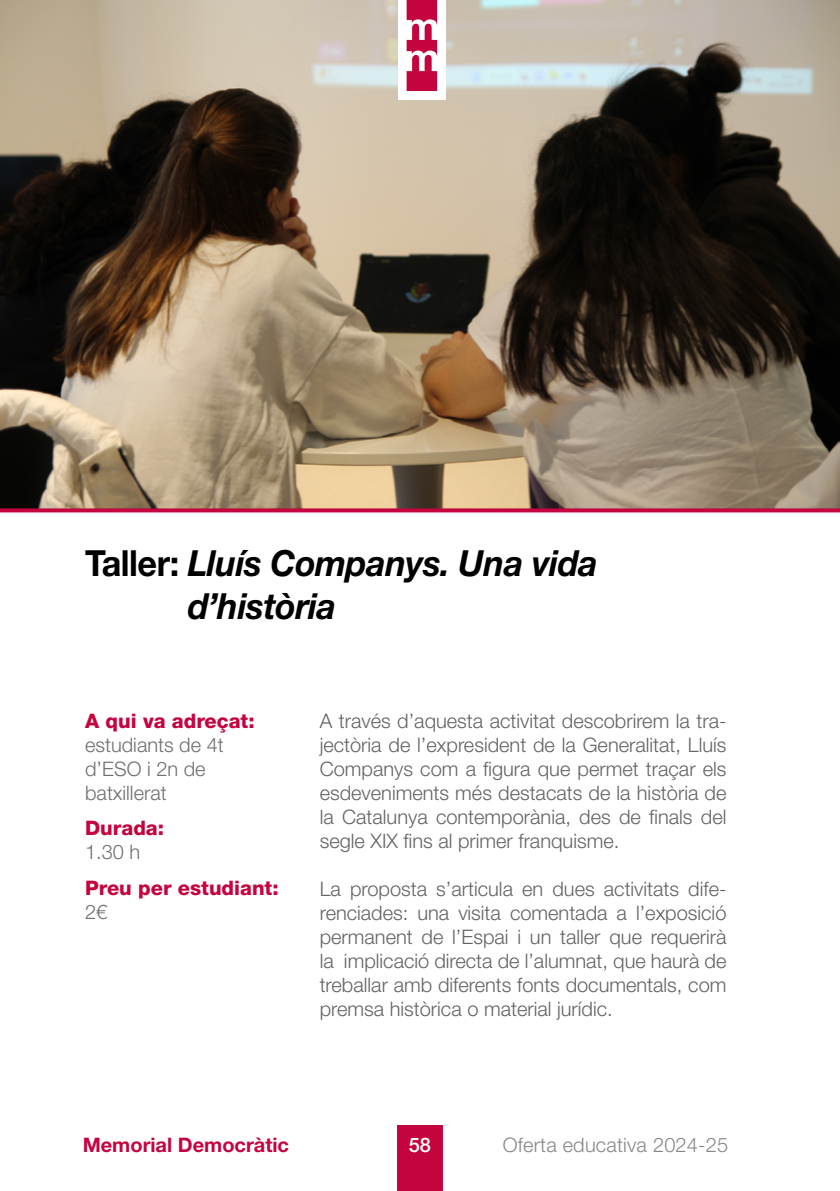
<style>
.page{position:relative;width:840px;height:1191px;background:#fff}
.page>*{position:absolute;margin:0;border:0;box-sizing:border-box;transform-origin:0 0}
.t1{font:italic 700 36px/43.2px "Helvetica Neue LT Std";letter-spacing:-.015em;color:#000;scale:.95 1}
.t2{font:300 20px/24px "Helvetica Neue LT Std";color:#646363;text-align:justify}
.t3{font:300 20px/24px "Helvetica Neue LT Std";color:#706f6f}
.t4{font:800 20px "Helvetica Neue LT Std";color:#c4043f}
.t5{font:300 20px "Helvetica Neue LT Std";letter-spacing:.01em;color:#878787}
.t6{font:700 20px "Helvetica Neue LT Std";color:#c4043f}
.t7{font:500 20px "Helvetica Neue LT Std";color:#fff}
.s1{font-style:normal}
</style>
<div class="page">
<div style="left:397px;top:1125px;width:45px;height:66px;background:#c4043f"></div>
<img style="left:0;top:0;width:839px;height:508px">
<svg style="left:0;top:508px;width:839px;height:4px;background:#c01244"></svg>
<div style="left:398px;top:0;width:48px;height:99px;background:#fff"></div>
<svg style="left:406px;top:0;width:31px;height:91px"></svg>
<h1 class="t1" style="left:188px;top:540px;width:433px;text-indent:-102px"><span class="s1">Taller:</span> Lluís Companys. Una vida d’història</h1>
<p class="t4" style="left:85px;top:709px;width:171px">A qui va adreçat:</p>
<p class="t3" style="left:85px;top:732px;width:140px">estudiants de 4t d’ESO i 2n de batxillerat</p>
<p class="t4" style="left:85px;top:816px;width:80px">Durada:</p>
<p class="t3" style="left:85px;top:839px;width:57px">1.30 h</p>
<p class="t4" style="left:85px;top:875px;width:195px">Preu per estudiant:</p>
<p class="t3" style="left:85px;top:899px;width:24px">2€</p>
<p class="t2" style="left:319px;top:708px;width:408px">A través d’aquesta activitat descobrirem la tra&shy;jectòria de l’expresident de la Generalitat, Lluís Companys com a figura que permet traçar els esdeveniments més destacats de la història de la Catalunya contemporània, des de finals del segle XIX fins al primer franquisme.</p>
<p class="t2" style="left:319px;top:876px;width:408px">La proposta s’articula en dues activitats dife&shy;renciades: una visita comentada a l’exposició permanent de l’Espai i un taller que requerirà la implicació directa de l’alumnat, que haurà de treballar amb diferents fonts documentals, com premsa històrica o material jurídic.</p>
<p class="t6" style="left:83px;top:1132px;width:208px">Memorial Democràtic</p>
<p class="t7" style="left:408px;top:1132px;width:24px">58</p>
<p class="t5" style="left:502px;top:1132px;width:227px">Oferta educativa 2024-25</p>
</div>
